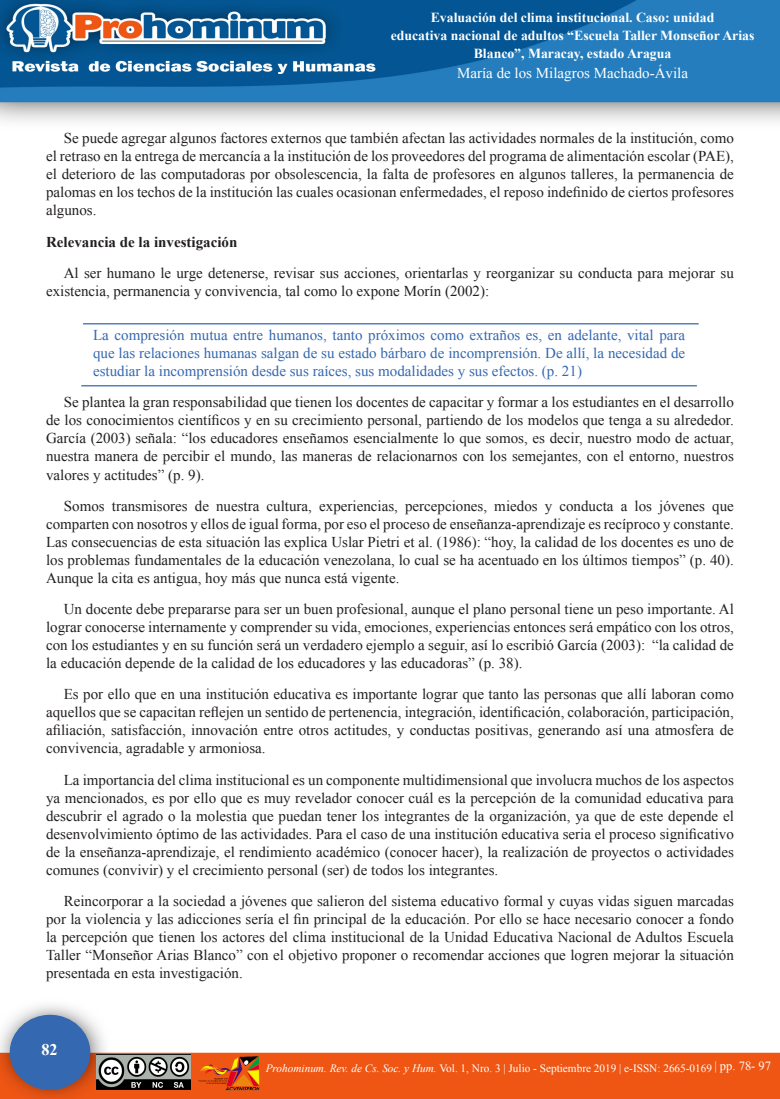
<style>
.page{position:relative;width:780px;height:1099px;background:#fff}
.page>*{position:absolute;margin:0;border:0;box-sizing:border-box;transform-origin:0 0}
.t1{font:700 16.25px "Times New Roman";color:#fff}
.t2{font:15px/18px "Times New Roman";color:#231f20;text-align:justify}
.t3{font:15px/18px "Times New Roman";color:#3468b1;text-align:justify}
.t4{font:15px "Times New Roman";color:#fff}
.t5{font:700 15px "Times New Roman";color:#231f20}
.t6{font:700 13.75px/18px "Times New Roman";color:#fff;text-align:center}
.t7{font:12.5px "Times New Roman";color:#fff}
.t8{font:11.25px "Times New Roman";color:#fff}
.s1{font-style:italic}
</style>
<div class="page">
<img style="left:0;top:1005px;width:780px;height:93px">
<div style="left:10px;top:1015px;width:80px;height:74px;background:#3468b1;border-radius:50%"></div>
<div style="left:10px;top:1014px;width:80px;height:76px;border:1px solid #3468b1;border-radius:50%"></div>
<img style="left:97px;top:1054px;width:93px;height:35px">
<img style="left:196px;top:1054px;width:63px;height:37px">
<img style="left:0;top:0;width:780px;height:122px">
<hr style="left:83px;top:323px;width:615px;height:1px;background:#3468b1">
<hr style="left:81px;top:385px;width:616px;height:1px;background:#3468b1">
<p class="t6" style="left:431px;top:8px;width:285px">Evaluación del clima institucional. Caso: unidad</p>
<p class="t6" style="left:390px;top:26px;width:365px">educativa nacional de adultos “Escuela Taller Monseñor Arias<br>Blanco”, Maracay, estado Aragua</p>
<p class="t4" style="left:457px;top:62px;width:232px">María de los Milagros Machado-Ávila</p>
<p class="t2" style="left:46px;top:129px;width:689px;text-indent:18px">Se puede agregar algunos factores externos que también afectan las actividades normales de la institución, como el retraso en la entrega de mercancía a la institución de los proveedores del programa de alimentación escolar (PAE), el deterioro de las computadoras por obsolescencia, la falta de profesores en algunos talleres, la permanencia de palomas en los techos de la institución las cuales ocasionan enfermedades, el reposo indefinido de ciertos profesores algunos.</p>
<p class="t5" style="left:46px;top:231px;width:193px">Relevancia de la investigación</p>
<p class="t2" style="left:46px;top:264px;width:689px;text-indent:18px">Al ser humano le urge detenerse, revisar sus acciones, orientarlas y reorganizar su conducta para mejorar su existencia, permanencia y convivencia, tal como lo expone Morín (2002):</p>
<p class="t3" style="left:93px;top:325px;width:593px">La compresión mutua entre humanos, tanto próximos como extraños es, en adelante, vital para que las relaciones humanas salgan de su estado bárbaro de incomprensión. De allí, la necesidad de estudiar la incomprensión desde sus raíces, sus modalidades y sus efectos. (p. 21)</p>
<p class="t2" style="left:46px;top:393px;width:689px;text-indent:18px">Se plantea la gran responsabilidad que tienen los docentes de capacitar y formar a los estudiantes en el desarrollo de los conocimientos científicos y en su crecimiento personal, partiendo de los modelos que tenga a su alrededor.<br>García (2003) señala: “los educadores enseñamos esencialmente lo que somos, es decir, nuestro modo de actuar, nuestra manera de percibir el mundo, las maneras de relacionarnos con los semejantes, con el entorno, nuestros valores y actitudes” (p. 9).</p>
<p class="t2" style="left:46px;top:496px;width:689px;text-indent:18px">Somos transmisores de nuestra cultura, experiencias, percepciones, miedos y conducta a los jóvenes que comparten con nosotros y ellos de igual forma, por eso el proceso de enseñanza-aprendizaje es recíproco y constante.<br>Las consecuencias de esta situación las explica Uslar Pietri et al. (1986): “hoy, la calidad de los docentes es uno de los problemas fundamentales de la educación venezolana, lo cual se ha acentuado en los últimos tiempos” (p. 40).<br>Aunque la cita es antigua, hoy más que nunca está vigente.</p>
<p class="t2" style="left:46px;top:600px;width:689px;text-indent:18px">Un docente debe prepararse para ser un buen profesional, aunque el plano personal tiene un peso importante. Al lograr conocerse internamente y comprender su vida, emociones, experiencias entonces será empático con los otros, con los estudiantes y en su función será un verdadero ejemplo a seguir, así lo escribió García (2003): “la calidad de la educación depende de la calidad de los educadores y las educadoras” (p. 38).</p>
<p class="t2" style="left:46px;top:685px;width:689px;text-indent:18px">Es por ello que en una institución educativa es importante lograr que tanto las personas que allí laboran como aquellos que se capacitan reflejen un sentido de pertenencia, integración, identificación, colaboración, participación, afiliación, satisfacción, innovación entre otros actitudes, y conductas positivas, generando así una atmosfera de convivencia, agradable y armoniosa.</p>
<p class="t2" style="left:46px;top:770px;width:689px;text-indent:18px">La importancia del clima institucional es un componente multidimensional que involucra muchos de los aspectos ya mencionados, es por ello que es muy revelador conocer cuál es la percepción de la comunidad educativa para descubrir el agrado o la molestia que puedan tener los integrantes de la organización, ya que de este depende el desenvolvimiento óptimo de las actividades. Para el caso de una institución educativa seria el proceso significativo de la enseñanza-aprendizaje, el rendimiento académico (conocer hacer), la realización de proyectos o actividades comunes (convivir) y el crecimiento personal (ser) de todos los integrantes.</p>
<p class="t2" style="left:46px;top:891px;width:689px;text-indent:18px">Reincorporar a la sociedad a jóvenes que salieron del sistema educativo formal y cuyas vidas siguen marcadas por la violencia y las adicciones sería el fin principal de la educación. Por ello se hace necesario conocer a fondo la percepción que tienen los actores del clima institucional de la Unidad Educativa Nacional de Adultos Escuela Taller “Monseñor Arias Blanco” con el objetivo proponer o recomendar acciones que logren mejorar la situación presentada en esta investigación.</p>
<p class="t1" style="left:41px;top:1037px;width:18px">82</p>
<p class="t7" style="left:714px;top:1057px;width:58px">| pp. 78- 97</p>
<p class="t8" style="left:266px;top:1060px;width:448px"><span class="s1">Prohominum. Rev. de Cs. Soc. y Hum.</span> Vol. 1, Nro. 3 | Julio - Septiembre 2019 | e-ISSN: 2665-0169</p>
</div>
